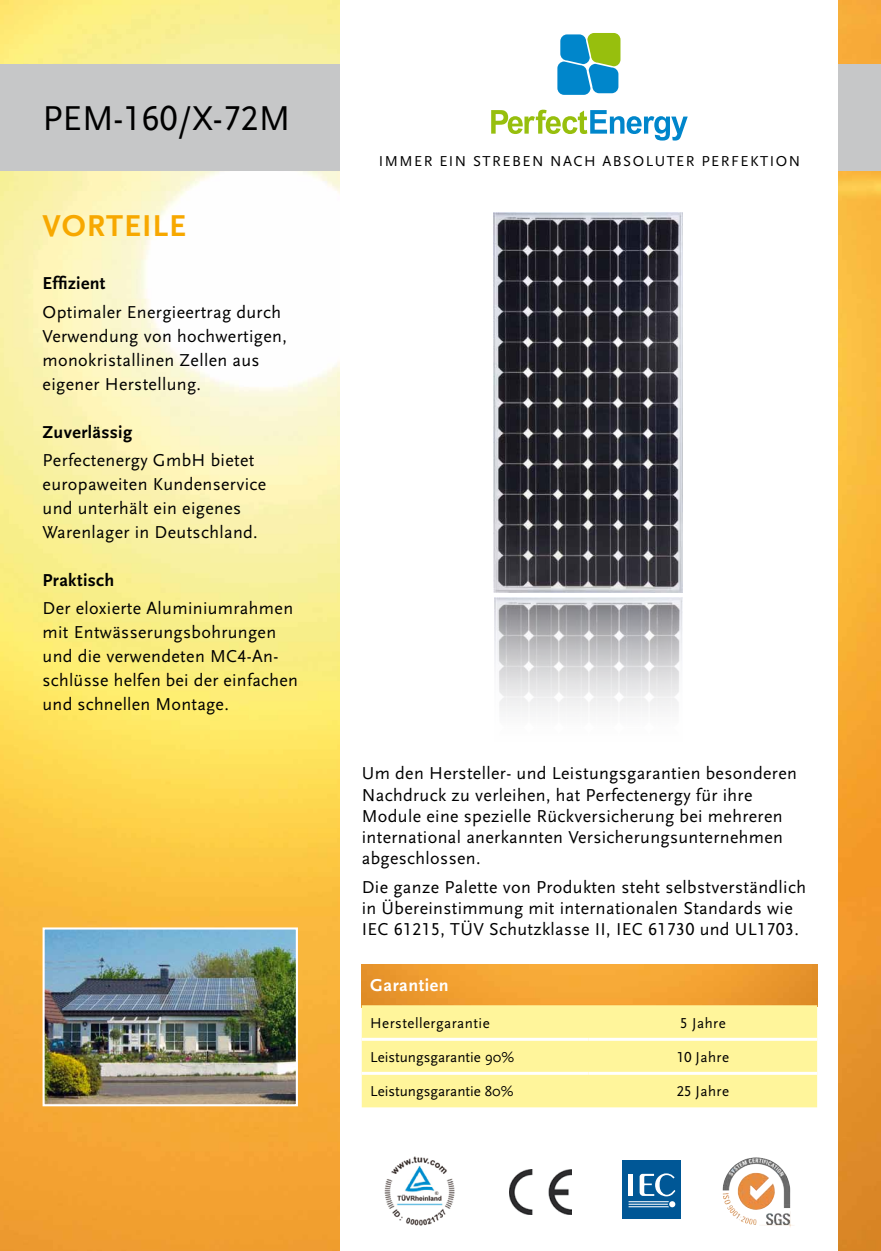
<style>
.page{position:relative;width:881px;height:1251px;background:#fff}
.page>*{position:absolute;margin:0;border:0;box-sizing:border-box;transform-origin:0 0}
.t1{font:36px "Scala Sans Caps";color:#000}
.t2{font:700 31.5px "Scala Sans";letter-spacing:.03em;color:#f7a800}
.t3{font:18px/24px "Scala Sans";letter-spacing:.02em;color:#000}
.t4{font:700 18px "Scala Sans";letter-spacing:.02em;color:#000}
.t5{font:18px "Scala Sans Caps";letter-spacing:.02em;color:#000}
.t6{font:700 18px "Scala Sans";letter-spacing:.03em;color:#fff}
.t7{font:15px "Scala Sans";letter-spacing:.1em;color:#000}
.s1{font-family:"Scala Sans Caps"}
.s2{font-family:"Scala Sans"}
</style>
<div class="page">
<img style="left:0;top:0;width:880px;height:1250px">
<img style="left:46px;top:930px;width:249px;height:173px">
<div style="left:43px;top:927px;width:255px;height:179px;border:2px solid #fff"></div>
<div style="left:0;top:64px;width:880px;height:106px;background:#c6c7c8"></div>
<div style="left:340px;top:0;width:498px;height:1250px;background:#fff"></div>
<img style="left:384px;top:1156px;width:71px;height:70px">
<div style="left:622px;top:1159px;width:58px;height:59px;background:#005796"></div>
<svg style="left:628px;top:1173px;width:47px;height:33px"></svg>
<img style="left:510px;top:1169px;width:61px;height:45px">
<img style="left:722px;top:1157px;width:68px;height:56px">
<svg style="left:557px;top:33px;width:63px;height:62px"></svg>
<svg style="left:491px;top:110px;width:196px;height:30px"></svg>
<img style="left:361px;top:964px;width:455px;height:41px">
<div style="left:361px;top:1005px;width:455px;height:102px;background:#fff59b"></div>
<hr style="left:361px;top:1037px;width:227px;height:3px;background:#fff">
<hr style="left:588px;top:1037px;width:228px;height:3px;background:#fff">
<hr style="left:361px;top:1071px;width:227px;height:3px;background:#fff">
<hr style="left:588px;top:1071px;width:228px;height:3px;background:#fff">
<img style="left:494px;top:597px;width:188px;height:115px">
<img style="left:493px;top:213px;width:189px;height:379px">
<h1 class="t1" style="left:43px;top:98px;width:249px">PEM-160/X-72M</h1>
<h2 class="t2" style="left:43px;top:209px;width:145px">VORTEILE</h2>
<p class="t4" style="left:43px;top:274px;width:64px">Effizient</p>
<p class="t3" style="left:43px;top:300px;width:246px">Optimaler Energieertrag durch<br>Verwendung von hochwertigen, monokristallinen Zellen aus eigener Herstellung.</p>
<p class="t4" style="left:43px;top:422px;width:91px">Zuverlässig</p>
<p class="t3" style="left:43px;top:448px;width:225px">Perfectenergy GmbH bietet europaweiten Kundenservice und unterhält ein eigenes<br>Warenlager in Deutschland.</p>
<p class="t4" style="left:43px;top:570px;width:73px">Praktisch</p>
<p class="t3" style="left:43px;top:596px;width:257px">Der eloxierte Aluminiumrahmen mit Entwässerungsbohrungen und die verwendeten MC<span class="s1">4</span>-An&shy;schlüsse helfen bei der einfachen und schnellen Montage.</p>
<p class="t7" style="left:378px;top:153px;width:12px">Imm</p>
<p class="t7" style="left:414px;top:153px;width:387px">er ein Streben nach absoluter Perfektion</p>
<p class="t3" style="left:361px;top:763px;width:436px;line-height:21px">U m den Hersteller- und Leistungsgarantien besonderen N achdruck zu verleihen, hat Perfectenergy für ihre Module eine spezielle Rückversicherung bei mehreren international anerkannten Versicherungsunternehmen abgeschlossen.</p>
<p class="t3" style="left:361px;top:876px;width:445px;line-height:21px">Die ganze Palette von Produkten steht selbstverständlich in Übereinstimmung mit internationalen Standards wie<br>IEC</p>
<p class="t3" style="left:393px;top:917px;width:224px"><span class="s1">61215</span>, TÜV Schutzklasse II , IEC</p>
<p class="t5" style="left:647px;top:919px;width:153px">61730 <span class="s2">und UL</span> 1703<span class="s2">.</span></p>
<p class="t6" style="left:370px;top:974px;width:80px">Garantien</p>
<p class="t7" style="left:370px;top:1014px;width:121px">Herstellergarantie</p>
<p class="t7" style="left:679px;top:1014px;width:47px"><span class="s1">5</span> Jahre</p>
<p class="t7" style="left:370px;top:1048px;width:145px">Leistungsgarantie 90%</p>
<p class="t7" style="left:676px;top:1048px;width:54px"><span class="s1">10</span> Jahre</p>
<p class="t7" style="left:370px;top:1082px;width:145px">Leistungsgarantie 80%</p>
<p class="t7" style="left:676px;top:1082px;width:54px"><span class="s1">25</span> Jahre</p>
</div>
